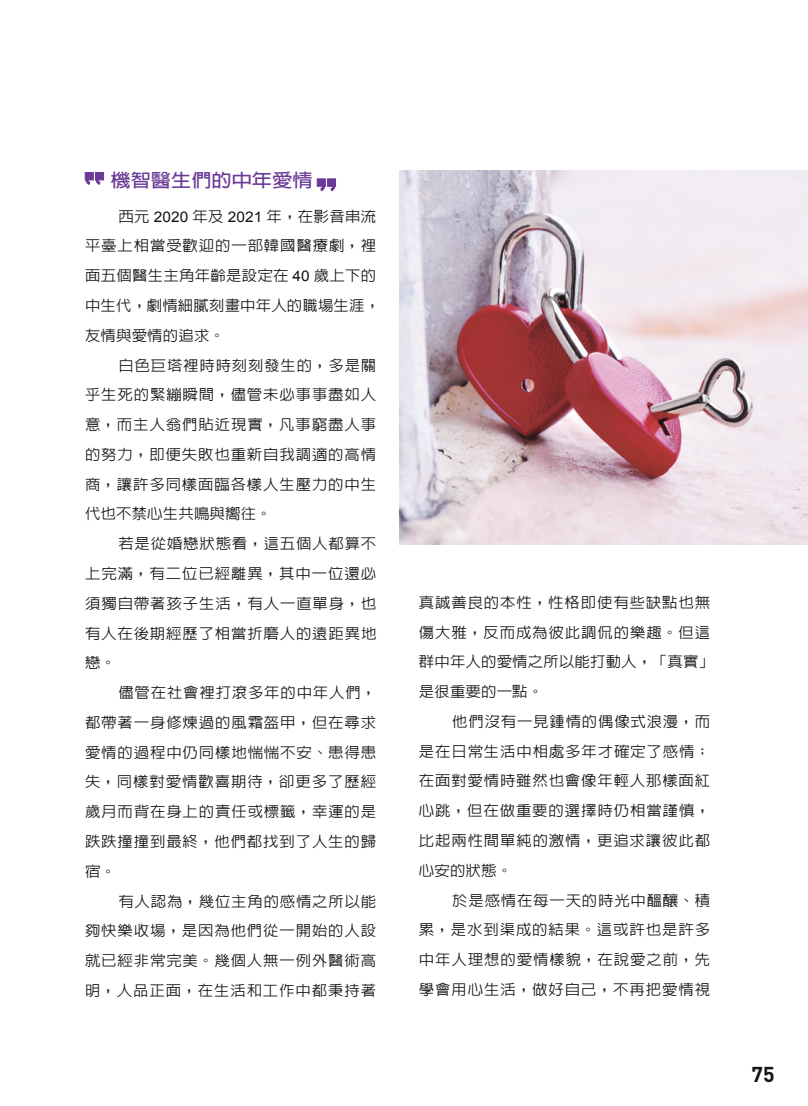
<style>
.page{position:relative;width:808px;height:1106px;background:#fff}
.page>*{position:absolute;margin:0;border:0;box-sizing:border-box;transform-origin:0 0}
.t1{font:700 21.3px "DIN";color:#131413}
.中標{font:700 18.15px "AR Hei B5";color:#6b3996;scale:1.11 1}
.內文{font:500 14.7px/29.7px "AR Hei B5";letter-spacing:.055em;color:#131413;text-align:justify;scale:1.05 1}
.內文-2{font:500 14.7px/29.7px "AR Hei B5";letter-spacing:.015em;color:#131413;scale:1.05 1}
.s1{font-family:"Arial";font-weight:400}
</style>
<div class="page">
<img style="left:400px;top:170px;width:408px;height:374px">
<div style="left:317px;top:179px;width:8px;height:7px;background:#6b3996"></div>
<div style="left:327px;top:179px;width:9px;height:7px;background:#6b3996"></div>
<svg style="left:317px;top:182px;width:19px;height:10px"></svg>
<div style="left:95px;top:172px;width:9px;height:8px;background:#6b3996"></div>
<div style="left:85px;top:172px;width:9px;height:8px;background:#6b3996;border:1px solid #6b3996"></div>
<svg style="left:84px;top:176px;width:20px;height:9px"></svg>
<p class="中標" style="left:111px;top:171px;width:183px">機智醫生們的中年愛情</p>
<p class="內文-2" style="left:85px;top:201px;width:283px;text-indent:33px">西元 <span class="s1">2020</span> 年及 <span class="s1">2021</span> 年，在影音串流平臺上相當受歡迎的一部韓國醫療劇，裡面五個醫生主角年齡是設定在 <span class="s1">40</span> 歲上下的中生代，劇情細膩刻畫中年人的職場生涯，友情與愛情的追求。</p>
<p class="內文" style="left:85px;top:350px;width:279px;text-indent:33px">白色巨塔裡時時刻刻發生的，多是關乎生死的緊繃瞬間，儘管未必事事盡如人意，而主人翁們貼近現實，凡事窮盡人事的努力，即便失敗也重新自我調適的高情商，讓許多同樣面臨各樣人生壓力的中生代也不禁心生共鳴與嚮往。</p>
<p class="內文" style="left:85px;top:529px;width:279px;text-indent:33px">若是從婚戀狀態看，這五個人都算不上完滿，有二位已經離異，其中一位還必須獨自帶著孩子生活，有人一直單身，也有人在後期經歷了相當折磨人的遠距異地戀。</p>
<p class="內文" style="left:85px;top:677px;width:279px;text-indent:33px">儘管在社會裡打滾多年的中年人們，都帶著一身修煉過的風霜盔甲，但在尋求愛情的過程中仍同樣地惴惴不安、患得患失，同樣對愛情歡喜期待，卻更多了歷經歲月而背在身上的責任或標籤，幸運的是跌跌撞撞到最終，他們都找到了人生的歸宿。</p>
<p class="內文" style="left:85px;top:886px;width:279px;text-indent:33px">有人認為，幾位主角的感情之所以能夠快樂收場，是因為他們從一開始的人設就已經非常完美。幾個人無一例外醫術高明，人品正面，在生活和工作中都秉持著</p>
<p class="內文" style="left:419px;top:587px;width:283px;text-align:left">真誠善良的本性，性格即使有些缺點也無傷大雅，反而成為彼此調侃的樂趣。但這群中年人的愛情之所以能打動人，「真實」是很重要的一點。</p>
<p class="內文" style="left:419px;top:706px;width:279px;text-indent:33px">他們沒有一見鍾情的偶像式浪漫，而是在日常生活中相處多年才確定了感情；在面對愛情時雖然也會像年輕人那樣面紅心跳，但在做重要的選擇時仍相當謹慎，比起兩性間單純的激情，更追求讓彼此都心安的狀態。</p>
<p class="內文" style="left:419px;top:885px;width:279px;text-indent:33px">於是感情在每一天的時光中醞釀、積累，是水到渠成的結果。這或許也是許多中年人理想的愛情樣貌，在說愛之前，先學會用心生活，做好自己，不再把愛情視</p>
<h1 class="t1" style="left:751px;top:1060px;width:25px">75</h1>
</div>
